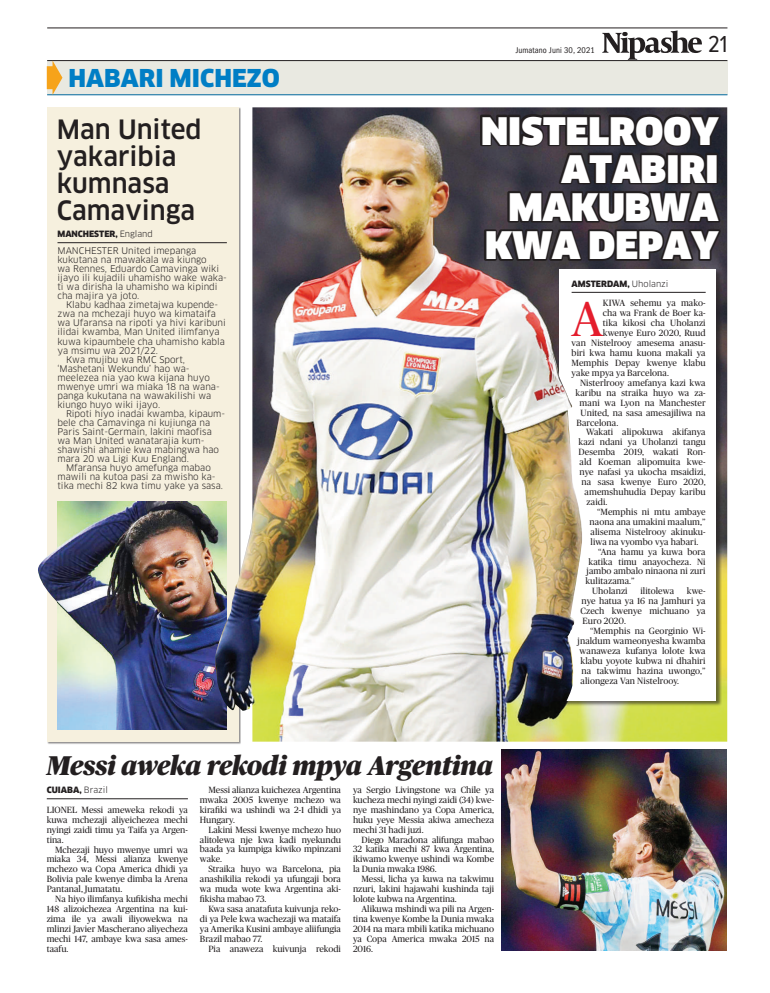
<style>
.page{position:relative;width:770px;height:993px;background:#fff}
.page>*{position:absolute;margin:0;border:0;box-sizing:border-box;transform-origin:0 0}
.t1{font:49.3px "Publico";color:#e41d2c}
.t2{font:900 37px/38px "Clan LF";color:#fff;text-align:right}
.t3{font:italic 900 27px "Publico";color:#231f20}
.t4{font:500 26px/27px "Clan LF";color:#231f20}
.t5{font:900 24px "Clan OSF";color:#007ec5}
.t6{font:24px "Proxima Nova Cond";color:#231f20}
.t7{font:9px/9.9px "Publico";letter-spacing:.005em;color:#231f20;text-align:justify}
.t8{font:9px/9px "Clan LF";color:#231f20}
.t9{font:condensed 8.6px "Franklin Gothic";letter-spacing:.01em;color:#231f20}
.t10{font:900 8.5px "Clan";color:#231f20}
.s1{font-weight:400}
</style>
<div class="page">
<img style="left:252px;top:107px;width:475px;height:634px">
<div style="left:47px;top:61px;width:680px;height:34px;background:#e9e9e1"></div>
<hr style="left:47px;top:28px;width:680px;height:1px;background:#231f20">
<hr style="left:47px;top:60px;width:680px;height:1px;background:#231f20">
<hr style="left:47px;top:94px;width:680px;height:1px;background:#00689e">
<svg style="left:602px;top:30px;width:100px;height:30px"></svg>
<svg style="left:47px;top:60px;width:15px;height:35px"></svg>
<div style="left:47px;top:107px;width:191px;height:634px;background:#f6f0de"></div>
<hr style="left:57px;top:242px;width:170px;height:1px;background:#231f20">
<hr style="left:47px;top:798px;width:141px;height:1px;background:#231f20">
<img style="left:502px;top:749px;width:225px;height:200px">
<svg style="left:480px;top:114px;width:241px;height:147px;background:#2b272c"></svg>
<img style="left:57px;top:501px;width:170px;height:228px">
<div style="left:559px;top:269px;width:162px;height:437px;background:#231f20;opacity:.6"></div>
<div style="left:559px;top:269px;width:157px;height:431px;background:#fff"></div>
<hr style="left:571px;top:292px;width:134px;height:1px;background:#231f20">
<img style="left:38px;top:525px;width:115px;height:106px">
<img style="left:214px;top:353px;width:369px;height:366px">
<h3 class="t5" style="left:68px;top:64px;width:213px">HABARI MICHEZO</h3>
<h3 class="t4" style="left:57px;top:116px;width:146px">Man United yakaribia kumnasa<br>Camavinga</h3>
<p class="t10" style="left:57px;top:229px;width:97px">MANCHESTER, <span class="s1">England</span></p>
<p class="t8" style="left:57px;top:246px;width:171px">MANCHESTER United imepanga kukutana na mawakala wa kiungo<br>wa Rennes, Eduardo Camavinga wiki ijayo ili kujadili uhamisho wake waka&shy;ti wa dirisha la uhamisho wa kipindi cha majira ya joto.</p>
<p class="t8" style="left:66px;top:300px;width:154px">Klabu kadhaa zimetajwa kupende-</p>
<p class="t8" style="left:57px;top:309px;width:160px">zwa na mchezaji huyo wa kimataifa</p>
<p class="t8" style="left:57px;top:318px;width:170px">wa Ufaransa na ripoti ya hivi karibuni</p>
<p class="t8" style="left:57px;top:327px;width:164px">ilidai kwamba, Man United ilimfanya</p>
<p class="t8" style="left:57px;top:336px;width:169px">kuwa kipaumbele cha uhamisho kabla</p>
<p class="t8" style="left:57px;top:345px;width:102px">ya msimu wa 2021/22.</p>
<p class="t8" style="left:66px;top:354px;width:121px">Kwa mujibu wa RMC Sport,</p>
<p class="t8" style="left:57px;top:363px;width:134px">‘Mashetani Wekundu’ hao wa-</p>
<p class="t8" style="left:57px;top:372px;width:154px">meelezea nia yao kwa kijana huyo</p>
<p class="t8" style="left:57px;top:381px;width:164px">mwenye umri wa miaka 18 na wana-</p>
<p class="t8" style="left:57px;top:390px;width:155px">panga kukutana na wawakilishi wa</p>
<p class="t8" style="left:57px;top:399px;width:104px">kiungo huyo wiki ijayo.</p>
<p class="t8" style="left:66px;top:408px;width:161px">Ripoti hiyo inadai kwamba, kipaum-</p>
<p class="t8" style="left:57px;top:417px;width:154px">bele cha Camavinga ni kujiunga na</p>
<p class="t8" style="left:57px;top:426px;width:156px">Paris Saint-Germain, lakini maofisa</p>
<p class="t8" style="left:57px;top:435px;width:148px">wa Man United wanatarajia kum-</p>
<p class="t8" style="left:57px;top:444px;width:163px">shawishi ahamie kwa mabingwa hao</p>
<p class="t8" style="left:57px;top:453px;width:133px">mara 20 wa Ligi Kuu England.</p>
<p class="t8" style="left:66px;top:462px;width:146px">Mfaransa huyo amefunga mabao</p>
<p class="t8" style="left:57px;top:471px;width:160px">mawili na kutoa pasi za mwisho ka-</p>
<p class="t8" style="left:57px;top:480px;width:167px">tika mechi 82 kwa timu yake ya sasa.</p>
<p class="t9" style="left:515px;top:45px;width:81px">Jumatano Juni 30, 2021</p>
<h3 class="t6" style="left:708px;top:33px;width:21px">21</h3>
<h2 class="t2" style="left:481px;top:112px;width:239px">NISTELROOY<br>ATABIRI<br>MAKUBWA<br>KWA DEPAY</h2>
<p class="t10" style="left:571px;top:278px;width:98px">AMSTERDAM, <span class="s1">Uholanzi</span></p>
<h1 class="t1" style="left:571px;top:291px;width:33px">A</h1>
<p class="t7" style="left:603px;top:298px;width:104px">KIWA sehemu ya mako-</p>
<p class="t7" style="left:603px;top:308px;width:104px">cha wa Frank de Boer ka-</p>
<p class="t7" style="left:603px;top:318px;width:104px">tika kikosi cha Uholanzi</p>
<p class="t7" style="left:603px;top:328px;width:104px">kwenye Euro 2020, Ruud</p>
<p class="t7" style="left:571px;top:338px;width:135px">van Nistelrooy amesema anasu-</p>
<p class="t7" style="left:571px;top:348px;width:136px">biri kwa hamu kuona makali ya</p>
<p class="t7" style="left:571px;top:358px;width:136px">Memphis Depay kwenye klabu</p>
<p class="t7" style="left:571px;top:367px;width:99px">yake mpya ya Barcelona.</p>
<p class="t7" style="left:580px;top:377px;width:127px">Nisterlrooy amefanya kazi kwa</p>
<p class="t7" style="left:575px;top:387px;width:132px">karibu na straika huyo wa za-</p>
<p class="t7" style="left:579px;top:397px;width:128px">mani wa Lyon na Manchester</p>
<p class="t7" style="left:580px;top:407px;width:126px">United, na sasa amesajiliwa na</p>
<p class="t7" style="left:576px;top:417px;width:43px">Barcelona.</p>
<p class="t7" style="left:586px;top:427px;width:121px">Wakati alipokuwa akifanya</p>
<p class="t7" style="left:578px;top:437px;width:128px">kazi ndani ya Uholanzi tangu</p>
<p class="t7" style="left:578px;top:447px;width:128px">Desemba 2019, wakati Ron-</p>
<p class="t7" style="left:579px;top:457px;width:127px">ald Koeman alipomuita kwe-</p>
<p class="t7" style="left:579px;top:467px;width:128px">nye nafasi ya ukocha msaidizi,</p>
<p class="t7" style="left:581px;top:477px;width:126px">na sasa kwenye Euro 2020,</p>
<p class="t7" style="left:584px;top:487px;width:122px">amemshuhudia Depay karibu</p>
<p class="t7" style="left:586px;top:496px;width:22px">zaidi.</p>
<p class="t7" style="left:597px;top:506px;width:110px">“Memphis ni mtu ambaye</p>
<p class="t7" style="left:589px;top:516px;width:117px">naona ana umakini maalum,”</p>
<p class="t7" style="left:590px;top:526px;width:116px">alisema Nistelrooy akinuku-</p>
<p class="t7" style="left:590px;top:536px;width:109px">liwa na vyombo vya habari.</p>
<p class="t7" style="left:598px;top:546px;width:109px">“Ana hamu ya kuwa bora</p>
<p class="t7" style="left:588px;top:556px;width:119px">katika timu anayocheza. Ni</p>
<p class="t7" style="left:586px;top:566px;width:120px">jambo ambalo ninaona ni zuri</p>
<p class="t7" style="left:585px;top:576px;width:51px">kulitazama.”</p>
<p class="t7" style="left:592px;top:586px;width:37px">Uholanzi</p>
<p class="t7" style="left:640px;top:586px;width:35px">ilitolewa</p>
<p class="t7" style="left:580px;top:586px;width:127px;text-indent:106px">kwe&shy;nye hatua ya 16 na Jamhuri ya Czech kwenye michuano ya Euro 2020.</p>
<p class="t7" style="left:590px;top:625px;width:117px">“Memphis na Georginio Wi-</p>
<p class="t7" style="left:577px;top:635px;width:130px">jnaldum wameonyesha kwamba</p>
<p class="t7" style="left:579px;top:645px;width:128px">wanaweza kufanya lolote kwa</p>
<p class="t7" style="left:580px;top:655px;width:127px">klabu yoyote kubwa ni dhahiri</p>
<p class="t7" style="left:581px;top:665px;width:126px">na takwimu hazina uwongo,”</p>
<p class="t7" style="left:580px;top:675px;width:100px">aliongeza Van Nistelrooy.</p>
<h3 class="t3" style="left:47px;top:750px;width:448px">Messi aweka rekodi mpya Argentina</h3>
<p class="t10" style="left:47px;top:784px;width:63px">CUIABA, <span class="s1">Brazil</span></p>
<p class="t7" style="left:47px;top:804px;width:143px">LIONEL Messi ameweka rekodi ya kuwa mchezaji aliyeichezea mechi nyingi zaidi timu ya Taifa ya Argen&shy;tina.</p>
<p class="t7" style="left:47px;top:844px;width:143px;text-indent:8px">Mchezaji huyo mwenye umri wa miaka 34, Messi alianza kwenye mchezo wa Copa America dhidi ya Bolivia pale kwenye dimba la Arena Pantanal, Jumatatu.</p>
<p class="t7" style="left:47px;top:893px;width:143px;text-indent:8px">Na hiyo ilimfanya kufikisha mechi 148 alizoichezea Argentina na kui&shy;zima ile ya awali iliyowekwa na mlinzi Javier Mascherano aliyecheza mechi 147, ambaye kwa sasa ames&shy;taafu.</p>
<p class="t7" style="left:200px;top:784px;width:143px;text-indent:8px">Messi alianza kuichezea Argentina mwaka 2005 kwenye mchezo wa kirafiki wa ushindi wa 2-1 dhidi ya Hungary.</p>
<p class="t7" style="left:200px;top:824px;width:143px;text-indent:8px">Lakini Messi kwenye mchezo huo alitolewa nje kwa kadi nyekundu baada ya kumpiga kiwiko mpinzani wake.</p>
<p class="t7" style="left:200px;top:863px;width:143px;text-indent:8px">Straika huyo wa Barcelona, pia anashikilia rekodi ya ufungaji bora wa muda wote kwa Argentina aki&shy;fikisha mabao 73.</p>
<p class="t7" style="left:200px;top:903px;width:143px;text-indent:9px">Kwa sasa anatafuta kuivunja reko&shy;di ya Pele kwa wachezaji wa mataifa ya Amerika Kusini ambaye aliifungia Brazil mabao 77.</p>
<p class="t7" style="left:208px;top:943px;width:134px">Pia anaweza kuivunja rekodi</p>
<p class="t7" style="left:353px;top:784px;width:143px">ya Sergio Livingstone wa Chile ya kucheza mechi nyingi zaidi (34) kwe&shy;nye mashindano ya Copa America, huku yeye Messia akiwa amecheza mechi 31 hadi juzi.</p>
<p class="t7" style="left:353px;top:834px;width:143px;text-indent:8px">Diego Maradona alifunga mabao 32 katika mechi 87 kwa Argentina, ikiwamo kwenye ushindi wa Kombe la Dunia mwaka 1986.</p>
<p class="t7" style="left:353px;top:873px;width:143px;text-indent:8px">Messi, licha ya kuwa na takwimu nzuri, lakini hajawahi kushinda taji lolote kubwa na Argentina.</p>
<p class="t7" style="left:353px;top:903px;width:143px;text-indent:8px">Alikuwa mshindi wa pili na Argen&shy;tina kwenye Kombe la Dunia mwaka 2014 na mara mbili katika michuano ya Copa America mwaka 2015 na 2016.</p>
</div>
